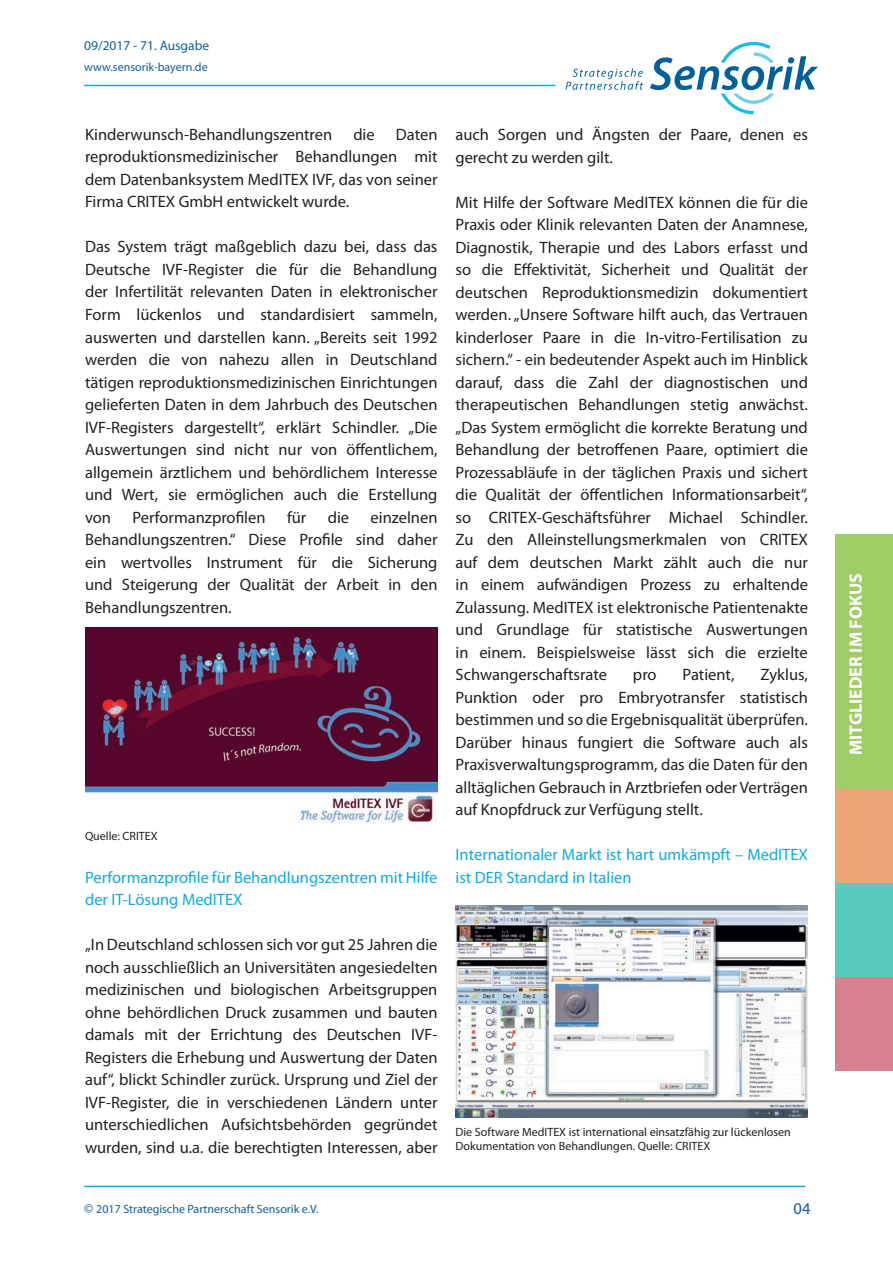
<style>
.page{position:relative;width:893px;height:1263px;background:#fff}
.page>*{position:absolute;margin:0;border:0;box-sizing:border-box;transform-origin:0 0}
.t1{font:700 18px "Myriad Pro";color:#fff}
.t2{font:16.5px/22.5px "Myriad Pro";color:#231f20;text-align:justify}
.t3{font:16.5px/22.5px "Myriad Pro";color:#12a9de}
.t4{font:16.5px "Myriad Pro";color:#105e9c}
.t5{font:13.5px "Myriad Pro";color:#105e9c}
.t6{font:12px/14.4px "Myriad Pro";color:#231f20}
.t7{font:12px "Myriad Pro";color:#105e9c}
.s1{font-size:13.5px}
</style>
<div class="page">
<hr style="left:84px;top:85px;width:471px;height:1px;background:#11a9de">
<hr style="left:84px;top:1186px;width:721px;height:1px;background:#11a9de">
<div style="left:835px;top:534px;width:58px;height:255px;background:#9fcd65"></div>
<div style="left:835px;top:789px;width:58px;height:94px;background:#eea475"></div>
<div style="left:835px;top:883px;width:58px;height:94px;background:#58cbbe"></div>
<div style="left:835px;top:977px;width:58px;height:94px;background:#d9808e"></div>
<svg style="left:566px;top:68px;width:77px;height:22px"></svg>
<svg style="left:650px;top:42px;width:168px;height:72px"></svg>
<img style="left:85px;top:628px;width:352px;height:195px">
<img style="left:455px;top:906px;width:353px;height:212px">
<p class="t5" style="left:84px;top:38px;width:126px">09/2017 - 71. Ausgabe</p>
<p class="t7" style="left:84px;top:60px;width:125px">www.sensorik-bayern.de</p>
<p class="t2" style="left:85px;top:123px;width:249px">Kinderwunsch-Behandlungszentren</p>
<p class="t2" style="left:353px;top:123px;width:23px">die</p>
<p class="t2" style="left:85px;top:123px;width:354px;text-indent:311px">Daten reproduktionsmedizinischer Behandlungen mit dem Datenbanksystem MedITEX IVF, das von seiner Firma CRITEX GmbH entwickelt wurde.</p>
<p class="t2" style="left:85px;top:236px;width:354px">Das System trägt maßgeblich dazu bei, dass das Deutsche IVF-Register die für die Behandlung der Infertilität relevanten Daten in elektronischer Form lückenlos und standardisiert sammeln, auswerten und darstellen kann. „Bereits seit 1992 werden die von nahezu allen in Deutschland tätigen reproduktionsmedizinischen Einrichtungen gelieferten Daten in dem Jahrbuch des Deutschen IVF-Registers dargestellt“, erklärt Schindler. „Die Auswertungen sind nicht nur von öffentlichem, allgemein ärztlichem und behördlichem Interesse und Wert, sie ermöglichen auch die Erstellung von</p>
<p class="t2" style="left:132px;top:506px;width:135px">Performanzprofilen</p>
<p class="t2" style="left:287px;top:506px;width:21px">für</p>
<p class="t2" style="left:328px;top:506px;width:23px">die</p>
<p class="t2" style="left:85px;top:506px;width:354px;text-indent:285px">einzelnen Behandlungszentren.“ Diese Profile sind daher ein wertvolles Instrument für die Sicherung und Steigerung der Qualität der Arbeit in den Behandlungszentren.</p>
<p class="t6" style="left:85px;top:829px;width:74px">Quelle: CRITEX</p>
<p class="t3" style="left:85px;top:866px;width:354px">Performanzprofile für Behandlungszentren mit Hilfe der IT-Lösung MedITEX</p>
<p class="t2" style="left:85px;top:933px;width:354px">„In Deutschland schlossen sich vor gut 25 Jahren die noch ausschließlich an Universitäten angesiedelten medizinischen und biologischen Arbeitsgruppen ohne behördlichen Druck zusammen und bauten damals mit der Errichtung des Deutschen IVF-Registers die Erhebung und Auswertung der Daten auf“, blickt Schindler zurück. Ursprung und Ziel der IVF-Register, die in verschiedenen Ländern unter unterschiedlichen Aufsichtsbehörden gegründet wurden, sind u.a. die berechtigten Interessen, aber</p>
<p class="t2" style="left:455px;top:124px;width:354px">auch Sorgen und Ängsten der Paare, denen es gerecht zu werden gilt.</p>
<p class="t2" style="left:455px;top:191px;width:354px">Mit Hilfe der Software MedITEX können die für die Praxis oder Klinik relevanten Daten der Anamnese, Diagnostik, Therapie und des Labors erfasst und so die Effektivität, Sicherheit und Qualität der deutschen Reproduktionsmedizin dokumentiert werden. „Unsere Software hilft auch, das Vertrauen kinderloser Paare in die In-vitro-Fertilisation zu sichern.“ - ein bedeutender Aspekt auch im Hinblick darauf, dass die Zahl der diagnostischen und therapeutischen Behandlungen stetig anwächst. „Das System ermöglicht die korrekte Beratung und Behandlung der betroffenen Paare, optimiert die Prozessabläufe in der täglichen Praxis und sichert die Qualität der öffentlichen Informationsarbeit“, so CRITEX-Geschäftsführer Michael Schindler.<br>Zu den Alleinstellungsmerkmalen von CRITEX auf dem deutschen Markt zählt auch die nur in einem aufwändigen Prozess zu erhaltende Zulassung. MedITEX ist elektronische Patientenakte und Grundlage für statistische Auswertungen in einem. Beispielsweise lässt sich die erzielte Schwangerschaftsrate</p>
<p class="t2" style="left:455px;top:664px;width:354px;text-indent:305px">Zyklus, Punktion oder pro Embryotransfer statistisch bestimmen und so die Ergebnisqualität überprüfen.<br>Darüber hinaus fungiert die Software auch als Praxisverwaltungsprogramm, das die Daten für den alltäglichen Gebrauch in Arztbriefen oder Verträgen auf Knopfdruck zur Verfügung stellt.</p>
<p class="t3" style="left:455px;top:844px;width:354px">Internationaler Markt ist hart umkämpft – MedITEX ist DER Standard in Italien</p>
<p class="t2" style="left:633px;top:664px;width:25px">pro</p>
<p class="t2" style="left:683px;top:664px;width:53px">Patient,</p>
<p class="t6" style="left:455px;top:1125px;width:337px">Die Software MedITEX ist international einsatzfähig zur lückenlosen<br>Dokumentation von Behandlungen. Quelle: CRITEX</p>
<p class="t7" style="left:84px;top:1203px;width:236px"><span class="s1">©</span> 2017 Strategische Partnerschaft Sensorik e.V.</p>
<p class="t4" style="left:793px;top:1199px;width:18px">04</p>
<p class="t1" style="left:845px;top:755px;width:183px;rotate:-90deg">MITGLIEDER IM FOKUS</p>
</div>
